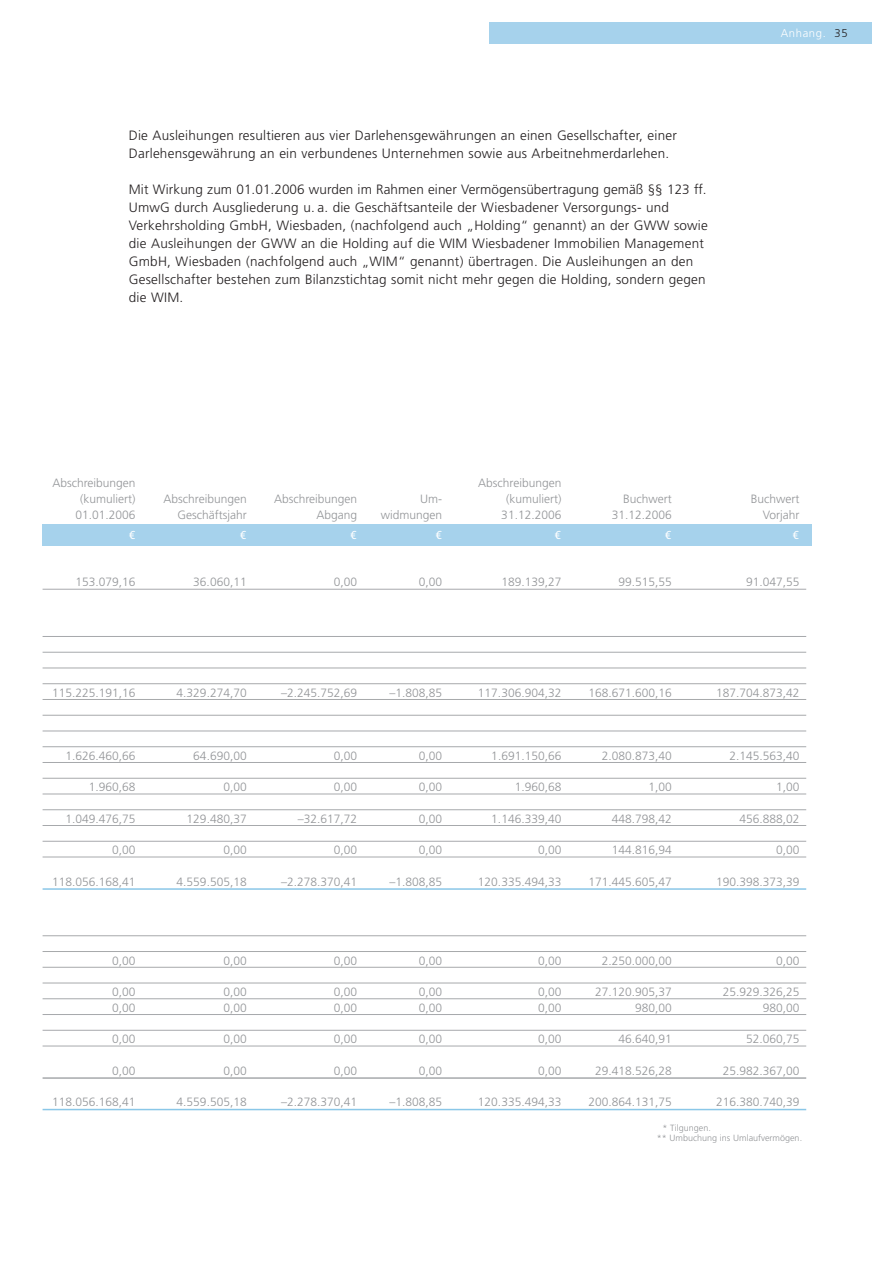
<style>
.page{position:relative;width:893px;height:1263px;background:#fff}
.page>*{position:absolute;margin:0;border:0;box-sizing:border-box;transform-origin:0 0}
.t1{font:300 13.5px/18px "Frutiger";letter-spacing:.015em;color:#231f20}
.t2{font:300 12px "Frutiger";color:#939598}
.t3{font:12px "The Sans Correspondence";color:#fff}
.t4{font:300 11.25px "Frutiger";letter-spacing:.055em;color:#fff}
.t5{font:300 9px/10.8px "Frutiger";color:#939598}
.s1{color:#231f20}
</style>
<div class="page">
<div style="left:489px;top:22px;width:382px;height:21px;background:#a6d2ec"></div>
<div style="left:42px;top:525px;width:770px;height:21px;background:#a6d2ec"></div>
<hr style="left:43px;top:589px;width:763px;height:1px;background:#a7a9ac">
<hr style="left:43px;top:636px;width:763px;height:1px;background:#a7a9ac">
<hr style="left:43px;top:652px;width:763px;height:1px;background:#a7a9ac">
<hr style="left:43px;top:668px;width:763px;height:1px;background:#a7a9ac">
<hr style="left:43px;top:683px;width:763px;height:1px;background:#a7a9ac">
<hr style="left:43px;top:699px;width:763px;height:1px;background:#a7a9ac">
<hr style="left:43px;top:715px;width:763px;height:1px;background:#a7a9ac">
<hr style="left:43px;top:731px;width:763px;height:1px;background:#a7a9ac">
<hr style="left:43px;top:746px;width:763px;height:1px;background:#a7a9ac">
<hr style="left:43px;top:762px;width:763px;height:1px;background:#a7a9ac">
<hr style="left:43px;top:778px;width:763px;height:1px;background:#a7a9ac">
<hr style="left:43px;top:794px;width:763px;height:1px;background:#a7a9ac">
<hr style="left:43px;top:809px;width:763px;height:1px;background:#a7a9ac">
<hr style="left:43px;top:825px;width:763px;height:1px;background:#a7a9ac">
<hr style="left:43px;top:841px;width:763px;height:1px;background:#a7a9ac">
<hr style="left:43px;top:857px;width:763px;height:1px;background:#a7a9ac">
<hr style="left:43px;top:888px;width:763px;height:2px;background:#8ac7e8">
<hr style="left:43px;top:935px;width:763px;height:1px;background:#a7a9ac">
<hr style="left:43px;top:951px;width:763px;height:1px;background:#a7a9ac">
<hr style="left:43px;top:967px;width:763px;height:1px;background:#a7a9ac">
<hr style="left:43px;top:983px;width:763px;height:1px;background:#a7a9ac">
<hr style="left:43px;top:998px;width:763px;height:1px;background:#a7a9ac">
<hr style="left:43px;top:1014px;width:763px;height:1px;background:#a7a9ac">
<hr style="left:43px;top:1030px;width:763px;height:1px;background:#a7a9ac">
<hr style="left:43px;top:1046px;width:763px;height:1px;background:#a7a9ac">
<hr style="left:43px;top:1077px;width:763px;height:2px;background:#a7a9ac">
<hr style="left:43px;top:1109px;width:763px;height:1px;background:#8ac7e8">
<p class="t1" style="left:129px;top:127px;width:549px">Die Ausleihungen resultieren aus vier Darlehensgewährungen an einen Gesellschafter, einer<br>Darlehensgewährung an ein verbundenes Unternehmen sowie aus Arbeitnehmerdarlehen.</p>
<p class="t1" style="left:129px;top:181px;width:581px">Mit Wirkung zum 01.01.2006 wurden im Rahmen einer Vermögensübertragung gemäß §§ 123 ff.<br>UmwG durch Ausgliederung u. a. die Geschäftsanteile der Wiesbadener Versorgungs- und Verkehrsholding GmbH, Wiesbaden, (nachfolgend auch „Holding“ genannt) an der GWW sowie die Ausleihungen der GWW an die Holding auf die WIM Wiesbadener Immobilien Management GmbH, Wiesbaden (nachfolgend auch „WIM“ genannt) übertragen. Die Ausleihungen an den Gesellschafter bestehen zum Bilanzstichtag somit nicht mehr gegen die Holding, sondern gegen die WIM.</p>
<p class="t4" style="left:781px;top:29px;width:68px">Anhang. <span class="s1">35</span></p>
<p class="t2" style="left:52px;top:478px;width:85px">Abschreibungen</p>
<p class="t2" style="left:478px;top:478px;width:85px">Abschreibungen</p>
<p class="t2" style="left:80px;top:494px;width:57px">(kumuliert)</p>
<p class="t2" style="left:164px;top:494px;width:85px">Abschreibungen</p>
<p class="t2" style="left:274px;top:494px;width:85px">Abschreibungen</p>
<p class="t2" style="left:420px;top:494px;width:23px">Um-</p>
<p class="t2" style="left:506px;top:494px;width:57px">(kumuliert)</p>
<p class="t2" style="left:623px;top:494px;width:50px">Buchwert</p>
<p class="t2" style="left:751px;top:494px;width:50px">Buchwert</p>
<p class="t2" style="left:76px;top:510px;width:62px">01.01.2006</p>
<p class="t2" style="left:177px;top:510px;width:71px">Geschäftsjahr</p>
<p class="t2" style="left:317px;top:510px;width:42px">Abgang</p>
<p class="t2" style="left:381px;top:510px;width:63px">widmungen</p>
<p class="t2" style="left:501px;top:510px;width:62px">31.12.2006</p>
<p class="t2" style="left:612px;top:510px;width:62px">31.12.2006</p>
<p class="t2" style="left:763px;top:510px;width:38px">Vorjahr</p>
<p class="t3" style="left:129px;top:530px;width:8px">¤</p>
<p class="t3" style="left:240px;top:530px;width:8px">¤</p>
<p class="t3" style="left:351px;top:530px;width:8px">¤</p>
<p class="t3" style="left:436px;top:530px;width:8px">¤</p>
<p class="t3" style="left:555px;top:530px;width:8px">¤</p>
<p class="t3" style="left:665px;top:530px;width:8px">¤</p>
<p class="t3" style="left:793px;top:530px;width:8px">¤</p>
<p class="t2" style="left:76px;top:577px;width:62px">153.079,16</p>
<p class="t2" style="left:193px;top:577px;width:55px">36.060,11</p>
<p class="t2" style="left:334px;top:577px;width:25px">0,00</p>
<p class="t2" style="left:419px;top:577px;width:25px">0,00</p>
<p class="t2" style="left:501px;top:577px;width:62px">189.139,27</p>
<p class="t2" style="left:619px;top:577px;width:55px">99.515,55</p>
<p class="t2" style="left:746px;top:577px;width:55px">91.047,55</p>
<p class="t2" style="left:52px;top:688px;width:85px">115.225.191,16</p>
<p class="t2" style="left:177px;top:688px;width:72px">4.329.274,70</p>
<p class="t2" style="left:281px;top:688px;width:78px">–2.245.752,69</p>
<p class="t2" style="left:390px;top:688px;width:54px">–1.808,85</p>
<p class="t2" style="left:478px;top:688px;width:85px">117.306.904,32</p>
<p class="t2" style="left:588px;top:688px;width:85px">168.671.600,16</p>
<p class="t2" style="left:716px;top:688px;width:85px">187.704.873,42</p>
<p class="t2" style="left:66px;top:751px;width:72px">1.626.460,66</p>
<p class="t2" style="left:193px;top:751px;width:55px">64.690,00</p>
<p class="t2" style="left:334px;top:751px;width:25px">0,00</p>
<p class="t2" style="left:419px;top:751px;width:25px">0,00</p>
<p class="t2" style="left:491px;top:751px;width:72px">1.691.150,66</p>
<p class="t2" style="left:602px;top:751px;width:72px">2.080.873,40</p>
<p class="t2" style="left:729px;top:751px;width:72px">2.145.563,40</p>
<p class="t2" style="left:89px;top:782px;width:48px">1.960,68</p>
<p class="t2" style="left:223px;top:782px;width:25px">0,00</p>
<p class="t2" style="left:334px;top:782px;width:25px">0,00</p>
<p class="t2" style="left:419px;top:782px;width:25px">0,00</p>
<p class="t2" style="left:515px;top:782px;width:48px">1.960,68</p>
<p class="t2" style="left:649px;top:782px;width:25px">1,00</p>
<p class="t2" style="left:776px;top:782px;width:25px">1,00</p>
<p class="t2" style="left:66px;top:814px;width:72px">1.049.476,75</p>
<p class="t2" style="left:187px;top:814px;width:62px">129.480,37</p>
<p class="t2" style="left:298px;top:814px;width:61px">–32.617,72</p>
<p class="t2" style="left:419px;top:814px;width:25px">0,00</p>
<p class="t2" style="left:491px;top:814px;width:72px">1.146.339,40</p>
<p class="t2" style="left:612px;top:814px;width:62px">448.798,42</p>
<p class="t2" style="left:739px;top:814px;width:62px">456.888,02</p>
<p class="t2" style="left:112px;top:845px;width:25px">0,00</p>
<p class="t2" style="left:223px;top:845px;width:25px">0,00</p>
<p class="t2" style="left:334px;top:845px;width:25px">0,00</p>
<p class="t2" style="left:419px;top:845px;width:25px">0,00</p>
<p class="t2" style="left:538px;top:845px;width:25px">0,00</p>
<p class="t2" style="left:612px;top:845px;width:62px">144.816,94</p>
<p class="t2" style="left:776px;top:845px;width:25px">0,00</p>
<p class="t2" style="left:52px;top:877px;width:85px">118.056.168,41</p>
<p class="t2" style="left:177px;top:877px;width:72px">4.559.505,18</p>
<p class="t2" style="left:281px;top:877px;width:78px">–2.278.370,41</p>
<p class="t2" style="left:390px;top:877px;width:54px">–1.808,85</p>
<p class="t2" style="left:478px;top:877px;width:85px">120.335.494,33</p>
<p class="t2" style="left:588px;top:877px;width:85px">171.445.605,47</p>
<p class="t2" style="left:716px;top:877px;width:85px">190.398.373,39</p>
<p class="t2" style="left:112px;top:955px;width:25px">0,00</p>
<p class="t2" style="left:223px;top:955px;width:25px">0,00</p>
<p class="t2" style="left:334px;top:955px;width:25px">0,00</p>
<p class="t2" style="left:419px;top:955px;width:25px">0,00</p>
<p class="t2" style="left:538px;top:955px;width:25px">0,00</p>
<p class="t2" style="left:602px;top:955px;width:72px">2.250.000,00</p>
<p class="t2" style="left:776px;top:955px;width:25px">0,00</p>
<p class="t2" style="left:112px;top:987px;width:25px">0,00</p>
<p class="t2" style="left:223px;top:987px;width:25px">0,00</p>
<p class="t2" style="left:334px;top:987px;width:25px">0,00</p>
<p class="t2" style="left:419px;top:987px;width:25px">0,00</p>
<p class="t2" style="left:538px;top:987px;width:25px">0,00</p>
<p class="t2" style="left:595px;top:987px;width:78px">27.120.905,37</p>
<p class="t2" style="left:723px;top:987px;width:78px">25.929.326,25</p>
<p class="t2" style="left:112px;top:1003px;width:25px">0,00</p>
<p class="t2" style="left:223px;top:1003px;width:25px">0,00</p>
<p class="t2" style="left:334px;top:1003px;width:25px">0,00</p>
<p class="t2" style="left:419px;top:1003px;width:25px">0,00</p>
<p class="t2" style="left:538px;top:1003px;width:25px">0,00</p>
<p class="t2" style="left:635px;top:1003px;width:38px">980,00</p>
<p class="t2" style="left:763px;top:1003px;width:38px">980,00</p>
<p class="t2" style="left:112px;top:1034px;width:25px">0,00</p>
<p class="t2" style="left:223px;top:1034px;width:25px">0,00</p>
<p class="t2" style="left:334px;top:1034px;width:25px">0,00</p>
<p class="t2" style="left:419px;top:1034px;width:25px">0,00</p>
<p class="t2" style="left:538px;top:1034px;width:25px">0,00</p>
<p class="t2" style="left:619px;top:1034px;width:55px">46.640,91</p>
<p class="t2" style="left:746px;top:1034px;width:55px">52.060,75</p>
<p class="t2" style="left:112px;top:1066px;width:25px">0,00</p>
<p class="t2" style="left:223px;top:1066px;width:25px">0,00</p>
<p class="t2" style="left:334px;top:1066px;width:25px">0,00</p>
<p class="t2" style="left:419px;top:1066px;width:25px">0,00</p>
<p class="t2" style="left:538px;top:1066px;width:25px">0,00</p>
<p class="t2" style="left:595px;top:1066px;width:78px">29.418.526,28</p>
<p class="t2" style="left:723px;top:1066px;width:78px">25.982.367,00</p>
<p class="t2" style="left:52px;top:1097px;width:85px">118.056.168,41</p>
<p class="t2" style="left:177px;top:1097px;width:72px">4.559.505,18</p>
<p class="t2" style="left:281px;top:1097px;width:78px">–2.278.370,41</p>
<p class="t2" style="left:390px;top:1097px;width:54px">–1.808,85</p>
<p class="t2" style="left:478px;top:1097px;width:85px">120.335.494,33</p>
<p class="t2" style="left:588px;top:1097px;width:85px">200.864.131,75</p>
<p class="t2" style="left:716px;top:1097px;width:85px">216.380.740,39</p>
<p class="t5" style="left:657px;top:1123px;width:147px;text-indent:6px">* Tilgungen.<br>** Umbuchung ins Umlaufvermögen.</p>
</div>
